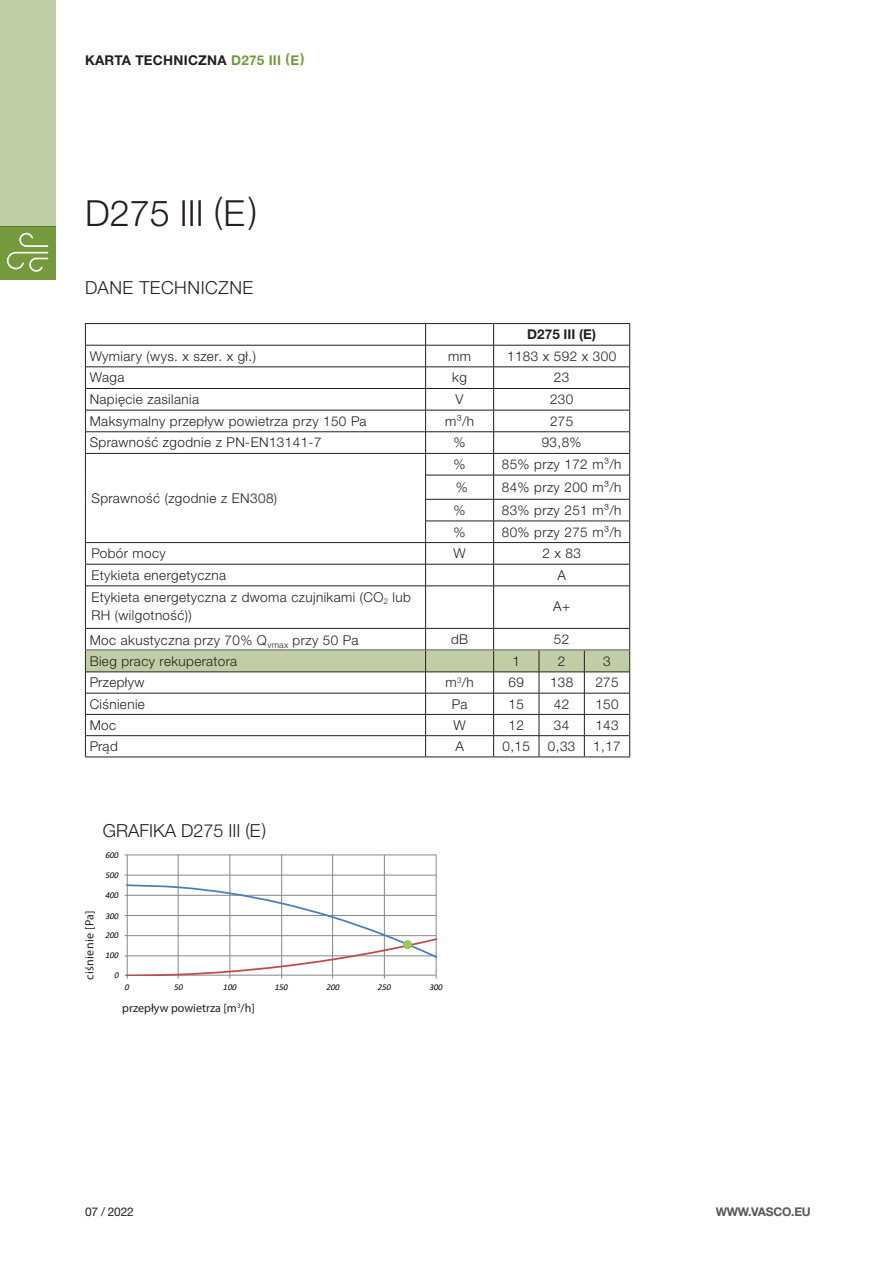
<style>
.page{position:relative;width:893px;height:1263px;background:#fff}
.page>*{position:absolute;margin:0;border:0;box-sizing:border-box;transform-origin:0 0}
.t1{font:300 36px "Helvetica Neue LTW1 G";color:#231f20}
.t2{font:300 18px "Helvetica Neue LTW1 G";letter-spacing:.005em;color:#231f20}
.t3{font:300 18px "Helvetica Neue LTW1 G";letter-spacing:.03em;color:#231f20}
.t4{font:300 13.5px/18px "Helvetica Neue LTW1 G";letter-spacing:.03em;color:#231f20}
.t5{font:700 13.5px "Helvetica Neue LTW1 G";letter-spacing:.02em;color:#231f20}
.t6{font:12px "Myriad Pro";color:#231f20}
.t7{font:12px "Myriad Pro";letter-spacing:.03em;color:#231f20}
.t8{font:700 12px "Helvetica Neue LT Std";letter-spacing:-.02em;color:#57585a}
.t9{font:12px "Helvetica Neue LT Std";letter-spacing:-.02em;color:#231f20}
.t10{font:italic 8.7px "Calibri";letter-spacing:-.005em;color:#000}
.s1{color:#759a3d}
</style>
<div class="page">
<hr style="left:85px;top:323px;width:341px;height:1px;background:#231f20">
<hr style="left:426px;top:323px;width:68px;height:1px;background:#231f20">
<hr style="left:494px;top:323px;width:136px;height:1px;background:#231f20">
<svg style="left:629px;top:324px;width:1px;height:262px"></svg>
<hr style="left:629px;top:586px;width:1px;height:42px;background:#231f20">
<hr style="left:86px;top:345px;width:340px;height:1px;background:#231f20">
<hr style="left:426px;top:345px;width:68px;height:1px;background:#231f20">
<hr style="left:494px;top:345px;width:135px;height:1px;background:#231f20">
<hr style="left:86px;top:367px;width:340px;height:1px;background:#231f20">
<hr style="left:426px;top:367px;width:68px;height:1px;background:#231f20">
<hr style="left:494px;top:367px;width:135px;height:1px;background:#231f20">
<hr style="left:86px;top:388px;width:340px;height:1px;background:#231f20">
<hr style="left:426px;top:388px;width:68px;height:1px;background:#231f20">
<hr style="left:494px;top:388px;width:135px;height:1px;background:#231f20">
<hr style="left:86px;top:410px;width:340px;height:1px;background:#231f20">
<hr style="left:426px;top:410px;width:68px;height:1px;background:#231f20">
<hr style="left:494px;top:410px;width:135px;height:1px;background:#231f20">
<hr style="left:86px;top:431px;width:340px;height:1px;background:#231f20">
<hr style="left:426px;top:431px;width:68px;height:1px;background:#231f20">
<hr style="left:494px;top:431px;width:135px;height:1px;background:#231f20">
<hr style="left:86px;top:453px;width:340px;height:1px;background:#231f20">
<hr style="left:426px;top:453px;width:68px;height:1px;background:#231f20">
<hr style="left:494px;top:453px;width:135px;height:1px;background:#231f20">
<hr style="left:425px;top:475px;width:69px;height:1px;background:#231f20">
<hr style="left:494px;top:475px;width:135px;height:1px;background:#231f20">
<hr style="left:425px;top:499px;width:69px;height:1px;background:#231f20">
<hr style="left:494px;top:499px;width:135px;height:1px;background:#231f20">
<hr style="left:425px;top:521px;width:69px;height:1px;background:#231f20">
<hr style="left:494px;top:521px;width:135px;height:1px;background:#231f20">
<hr style="left:86px;top:542px;width:340px;height:1px;background:#231f20">
<hr style="left:426px;top:542px;width:68px;height:1px;background:#231f20">
<hr style="left:494px;top:542px;width:135px;height:1px;background:#231f20">
<hr style="left:86px;top:564px;width:340px;height:1px;background:#231f20">
<hr style="left:426px;top:564px;width:68px;height:1px;background:#231f20">
<svg style="left:425px;top:324px;width:1px;height:262px"></svg>
<hr style="left:494px;top:564px;width:135px;height:1px;background:#231f20">
<svg style="left:493px;top:324px;width:1px;height:262px"></svg>
<hr style="left:86px;top:586px;width:340px;height:1px;background:#231f20">
<hr style="left:426px;top:586px;width:68px;height:1px;background:#231f20">
<hr style="left:425px;top:586px;width:1px;height:42px;background:#231f20">
<hr style="left:494px;top:586px;width:135px;height:1px;background:#231f20">
<hr style="left:493px;top:586px;width:1px;height:42px;background:#231f20">
<svg style="left:85px;top:324px;width:1px;height:262px"></svg>
<hr style="left:85px;top:586px;width:1px;height:42px;background:#231f20">
<svg style="left:124px;top:854px;width:313px;height:125px"></svg>
<div style="left:0;top:0;width:55px;height:226px;background:#c1cda4"></div>
<div style="left:0;top:226px;width:55px;height:54px;background:#759a3d"></div>
<svg style="left:7px;top:233px;width:41px;height:39px"></svg>
<hr style="left:85px;top:756px;width:341px;height:1px;background:#231f20">
<hr style="left:426px;top:756px;width:68px;height:1px;background:#231f20">
<hr style="left:494px;top:756px;width:45px;height:1px;background:#231f20">
<hr style="left:539px;top:756px;width:45px;height:1px;background:#231f20">
<hr style="left:584px;top:756px;width:46px;height:1px;background:#231f20">
<svg style="left:85px;top:628px;width:545px;height:128px"></svg>
<hr style="left:86px;top:672px;width:340px;height:1px;background:#231f20">
<hr style="left:426px;top:672px;width:68px;height:1px;background:#231f20">
<hr style="left:494px;top:672px;width:45px;height:1px;background:#231f20">
<hr style="left:539px;top:672px;width:45px;height:1px;background:#231f20">
<hr style="left:584px;top:672px;width:45px;height:1px;background:#231f20">
<p class="t5" style="left:85px;top:52px;width:221px">KARTA TECHNICZNA <span class="s1">D275 III (E)</span></p>
<p class="t1" style="left:85px;top:191px;width:174px">D275 III (E)</p>
<p class="t3" style="left:85px;top:276px;width:170px">DANE TECHNICZNE</p>
<p class="t5" style="left:527px;top:326px;width:70px">D275 III (E)</p>
<p class="t4" style="left:90px;top:347px;width:168px">Wymiary (wys. x szer. x gł.)</p>
<p class="t4" style="left:448px;top:347px;width:24px">mm</p>
<p class="t4" style="left:507px;top:347px;width:111px">1183 x 592 x 300</p>
<p class="t4" style="left:90px;top:369px;width:36px">Waga</p>
<p class="t4" style="left:452px;top:369px;width:16px">kg</p>
<p class="t4" style="left:554px;top:369px;width:17px">23</p>
<p class="t4" style="left:90px;top:390px;width:111px">Napięcie zasilania</p>
<p class="t4" style="left:456px;top:390px;width:10px">V</p>
<p class="t4" style="left:550px;top:390px;width:25px">230</p>
<p class="t4" style="left:90px;top:412px;width:278px">Maksymalny przepływ powietrza przy 150 Pa</p>
<p class="t4" style="left:445px;top:412px;width:31px">m³/h</p>
<p class="t4" style="left:550px;top:412px;width:25px">275</p>
<p class="t4" style="left:90px;top:434px;width:233px">Sprawność zgodnie z PN-EN13141-7</p>
<p class="t4" style="left:454px;top:434px;width:14px">%</p>
<p class="t4" style="left:542px;top:434px;width:41px">93,8%</p>
<p class="t4" style="left:91px;top:489px;width:187px">Sprawność (zgodnie z EN308)</p>
<p class="t4" style="left:454px;top:455px;width:14px">%</p>
<p class="t4" style="left:502px;top:455px;width:121px">85% przy 172 m³/h</p>
<p class="t4" style="left:456px;top:478px;width:14px">%</p>
<p class="t4" style="left:502px;top:478px;width:121px">84% przy 200 m³/h</p>
<p class="t4" style="left:454px;top:501px;width:14px">%</p>
<p class="t4" style="left:502px;top:501px;width:121px">83% przy 251 m³/h</p>
<p class="t4" style="left:454px;top:523px;width:14px">%</p>
<p class="t4" style="left:502px;top:523px;width:121px">80% przy 275 m³/h</p>
<p class="t4" style="left:91px;top:544px;width:76px">Pobór mocy</p>
<p class="t4" style="left:453px;top:544px;width:14px">W</p>
<p class="t4" style="left:542px;top:544px;width:40px">2 x 83</p>
<p class="t4" style="left:91px;top:566px;width:136px">Etykieta energetyczna</p>
<p class="t4" style="left:557px;top:566px;width:10px">A</p>
<p class="t4" style="left:91px;top:588px;width:321px">Etykieta energetyczna z dwoma czujnikami (CO<sub>2</sub> lub<br>RH (wilgotność))</p>
<p class="t4" style="left:553px;top:597px;width:19px">A+</p>
<p class="t4" style="left:90px;top:631px;width:270px">Moc akustyczna przy 70% Q<sub>vmax</sub> przy 50 Pa</p>
<p class="t4" style="left:451px;top:630px;width:19px">dB</p>
<p class="t4" style="left:554px;top:630px;width:17px">52</p>
<p class="t4" style="left:90px;top:652px;width:149px">Bieg pracy rekuperatora</p>
<p class="t4" style="left:513px;top:652px;width:9px">1</p>
<p class="t4" style="left:558px;top:652px;width:9px">2</p>
<p class="t4" style="left:603px;top:652px;width:9px">3</p>
<p class="t4" style="left:90px;top:673px;width:56px">Przepływ</p>
<p class="t4" style="left:445px;top:673px;width:30px">m<sup>3</sup>/h</p>
<p class="t4" style="left:509px;top:673px;width:17px">69</p>
<p class="t4" style="left:550px;top:673px;width:25px">138</p>
<p class="t4" style="left:595px;top:673px;width:25px">275</p>
<p class="t4" style="left:90px;top:695px;width:57px">Ciśnienie</p>
<p class="t4" style="left:452px;top:695px;width:17px">Pa</p>
<p class="t4" style="left:509px;top:695px;width:17px">15</p>
<p class="t4" style="left:554px;top:695px;width:17px">42</p>
<p class="t4" style="left:595px;top:695px;width:25px">150</p>
<p class="t4" style="left:90px;top:716px;width:28px">Moc</p>
<p class="t4" style="left:453px;top:716px;width:14px">W</p>
<p class="t4" style="left:509px;top:716px;width:17px">12</p>
<p class="t4" style="left:554px;top:716px;width:17px">34</p>
<p class="t4" style="left:595px;top:716px;width:25px">143</p>
<p class="t4" style="left:90px;top:737px;width:30px">Prąd</p>
<p class="t4" style="left:455px;top:737px;width:10px">A</p>
<p class="t4" style="left:503px;top:737px;width:29px">0,15</p>
<p class="t4" style="left:548px;top:737px;width:29px">0,33</p>
<p class="t4" style="left:593px;top:737px;width:29px">1,17</p>
<p class="t2" style="left:103px;top:820px;width:165px">GRAFIKA D275 III (E)</p>
<p class="t10" style="left:105px;top:849px;width:15px">600</p>
<p class="t10" style="left:105px;top:869px;width:15px">500</p>
<p class="t7" style="left:82px;top:980px;width:71px;rotate:-90deg">ciśnienie [Pa]</p>
<p class="t10" style="left:105px;top:889px;width:15px">400</p>
<p class="t10" style="left:105px;top:910px;width:15px">300</p>
<p class="t10" style="left:105px;top:929px;width:15px">200</p>
<p class="t10" style="left:105px;top:949px;width:15px">100</p>
<p class="t10" style="left:114px;top:969px;width:6px">0</p>
<p class="t10" style="left:125px;top:981px;width:6px">0</p>
<p class="t10" style="left:174px;top:981px;width:10px">50</p>
<p class="t10" style="left:223px;top:981px;width:15px">100</p>
<p class="t10" style="left:275px;top:981px;width:15px">150</p>
<p class="t10" style="left:326px;top:981px;width:15px">200</p>
<p class="t10" style="left:378px;top:981px;width:15px">250</p>
<p class="t10" style="left:429px;top:981px;width:15px">300</p>
<p class="t6" style="left:122px;top:1000px;width:134px">przepływ powietrza [m<sup>3</sup>/h]</p>
<p class="t9" style="left:85px;top:1205px;width:50px">07 / 2022</p>
<p class="t8" style="left:716px;top:1204px;width:97px">WWW.VASCO.EU</p>
</div>
